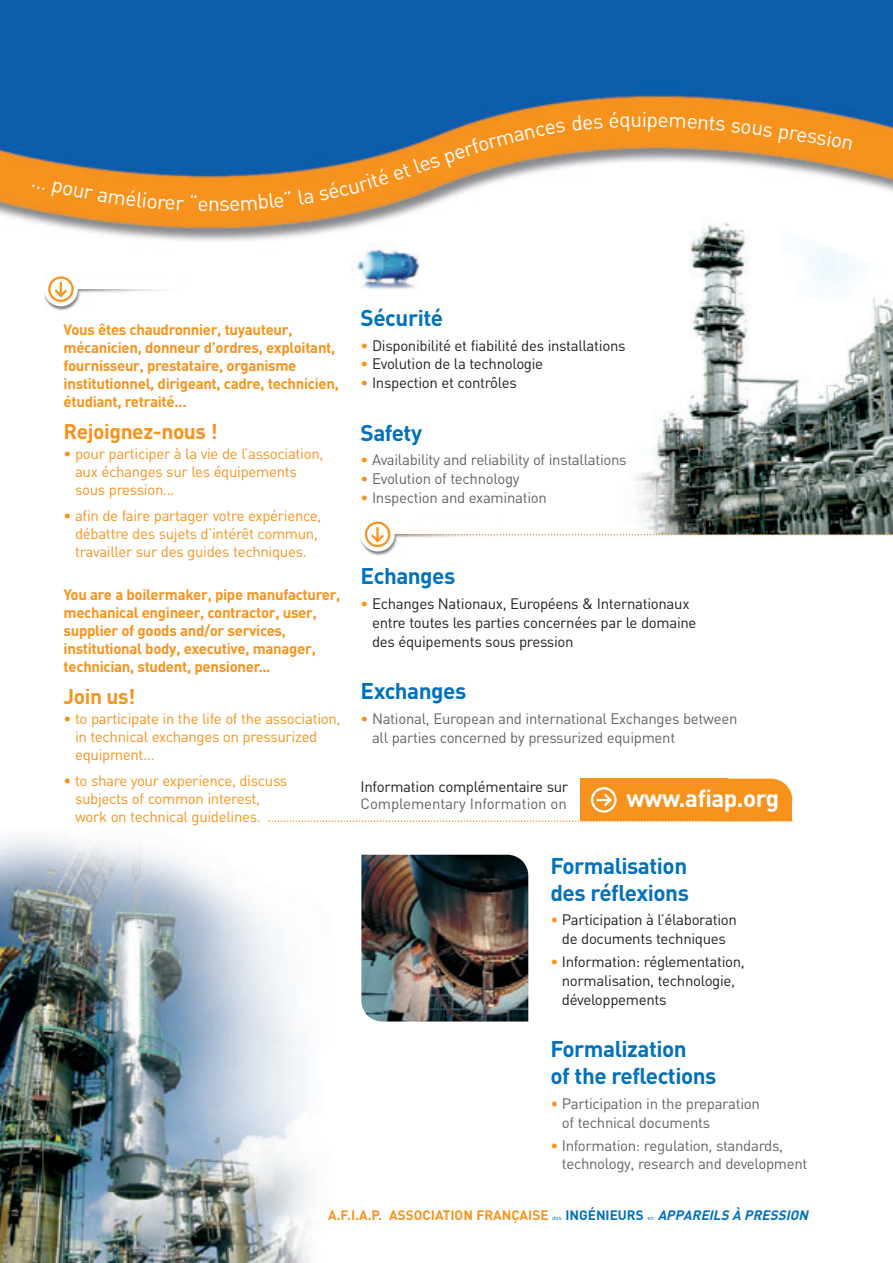
<style>
.page{position:relative;width:893px;height:1263px;background:#fff}
.page>*{position:absolute;margin:0;border:0;box-sizing:border-box;transform-origin:0 0}
.t1{font:700 24.15px "DIN";letter-spacing:-.02em;color:#fff}
.t2{font:700 22.5px/27px "DIN";letter-spacing:-.02em;color:#0072bc}
.t3{font:700 21px "DIN";letter-spacing:-.02em;color:#f7931d}
.t4{font:21px "DIN";color:#fff}
.t5{font:15px/18px "DIN";letter-spacing:-.02em;color:#f7931d}
.t6{font:15px/18.8px "DIN";letter-spacing:-.02em;color:#231f20}
.t7{font:700 15px/18px "DIN";letter-spacing:-.02em;color:#f7931d}
.t8{font:15px/18.8px "DIN";letter-spacing:-.02em;color:#636366}
.t9{font:700 13.5px "DIN";color:#f7931d}
.t10{font:italic 700 13.5px "DIN";color:#0072bc}
.t11{font:700 13.5px "DIN";color:#0072bc}
.t12{font:6px "DIN";color:#0072bc}
.s1{color:#f7931d}
</style>
<div class="page">
<img style="left:0;top:838px;width:430px;height:425px">
<img style="left:0;top:0;width:892px;height:241px">
<img style="left:621px;top:208px;width:271px;height:314px">
<div style="left:350px;top:239px;width:119px;height:55px;background:#fff;border-radius:27px"></div>
<img style="left:352px;top:244px;width:66px;height:46px">
<div style="left:580px;top:779px;width:148px;height:42px;background:#f7931d"></div>
<div style="left:692px;top:779px;width:100px;height:42px;background:#f7931d;border-radius:21px"></div>
<div style="left:692px;top:799px;width:100px;height:22px;background:#f7931d"></div>
<img style="left:361px;top:855px;width:167px;height:167px">
<img style="left:361px;top:520px;width:33px;height:36px">
<div style="left:360px;top:517px;width:34px;height:34px;background:#fff;border-radius:50%"></div>
<div style="left:382px;top:521px;width:116px;height:13px;background:#fff"></div>
<svg style="left:365px;top:522px;width:528px;height:25px"></svg>
<svg style="left:268px;top:820px;width:524px;height:2px"></svg>
<img style="left:44px;top:289px;width:119px;height:22px">
<div style="left:44px;top:272px;width:34px;height:34px;background:#fff;border-radius:50%"></div>
<svg style="left:48px;top:276px;width:26px;height:26px"></svg>
<svg style="left:591px;top:787px;width:25px;height:26px"></svg>
<svg style="left:32px;top:185px;width:13px;height:5px"></svg>
<div style="left:51px;top:182px;width:133px;height:29px;background:#f7931d"></div>
<svg style="left:191px;top:194px;width:16px;height:17px"></svg>
<svg style="left:220px;top:191px;width:70px;height:20px"></svg>
<svg style="left:298px;top:189px;width:15px;height:15px"></svg>
<div style="left:319px;top:168px;width:85px;height:33px;background:#f7931d"></div>
<div style="left:465px;top:122px;width:100px;height:34px;background:#f7931d"></div>
<svg style="left:571px;top:115px;width:32px;height:16px"></svg>
<svg style="left:609px;top:111px;width:31px;height:21px"></svg>
<div style="left:648px;top:116px;width:124px;height:21px;background:#f7931d"></div>
<svg style="left:778px;top:128px;width:28px;height:16px"></svg>
<svg style="left:842px;top:138px;width:10px;height:12px"></svg>
<h3 class="t4" style="left:208px;top:196px;width:13px">n</h3>
<h3 class="t4" style="left:400px;top:164px;width:67px;rotate:-19deg">t les pe</h3>
<h3 class="t4" style="left:641px;top:112px;width:7px">i</h3>
<h3 class="t4" style="left:808px;top:127px;width:37px;rotate:10deg">ssio</h3>
<h2 class="t2" style="left:360px;top:306px;width:84px">Sécurité</h2>
<p class="t6" style="left:360px;top:338px;width:266px"><span class="s1">•</span> Disponibilité et fiabilité des installations</p>
<p class="t6" style="left:360px;top:356px;width:184px"><span class="s1">•</span> Evolution de la technologie</p>
<p class="t6" style="left:360px;top:375px;width:158px"><span class="s1">•</span> Inspection et contrôles</p>
<h2 class="t2" style="left:360px;top:421px;width:63px">Safety</h2>
<p class="t8" style="left:360px;top:452px;width:267px"><span class="s1">•</span> Availability and reliability of installations</p>
<p class="t8" style="left:360px;top:471px;width:160px"><span class="s1">•</span> Evolution of technology</p>
<p class="t8" style="left:360px;top:490px;width:188px"><span class="s1">•</span> Inspection and examination</p>
<p class="t7" style="left:64px;top:322px;width:277px">Vous êtes chaudronnier, tuyauteur, mécanicien, donneur d’ordres, exploitant, fournisseur, prestataire, organisme institutionnel, dirigeant, cadre, technicien, étudiant, retraité...</p>
<h3 class="t3" style="left:64px;top:424px;width:156px">Rejoignez-nous !</h3>
<p class="t5" style="left:75px;top:446px;width:250px;text-indent:-11px">• pour participer à la vie de l’association, aux échanges sur les équipements sous pression...</p>
<p class="t5" style="left:64px;top:509px;width:259px;text-align:center">• afin de faire partager votre expérience, débattre des sujets d’intérêt commun, travailler sur des guides techniques.</p>
<p class="t7" style="left:64px;top:587px;width:278px">You are a boilermaker, pipe manufacturer, mechanical engineer, contractor, user, supplier of goods and/or services, institutional body, executive, manager, technician, student, pensioner...</p>
<h3 class="t3" style="left:64px;top:689px;width:73px">Join us!</h3>
<p class="t5" style="left:75px;top:711px;width:267px;text-indent:-11px">• to participate in the life of the association, in technical exchanges on pressurized equipment...</p>
<p class="t5" style="left:75px;top:774px;width:214px;text-indent:-11px">• to share your experience, discuss subjects of common interest, work on technical guidelines.</p>
<p class="t6" style="left:360px;top:779px;width:209px">Information complémentaire sur</p>
<h2 class="t2" style="left:360px;top:565px;width:96px">Echanges</h2>
<p class="t6" style="left:372px;top:596px;width:326px;text-indent:-11px"><span class="s1">•</span> Echanges Nationaux, Européens &amp; Internationaux entre toutes les parties concernées par le domaine des équipements sous pression</p>
<h2 class="t2" style="left:360px;top:679px;width:107px">Exchanges</h2>
<p class="t8" style="left:372px;top:711px;width:367px;text-indent:-11px"><span class="s1">•</span> National, European and international Exchanges between all parties concerned by pressurized equipment</p>
<p class="t8" style="left:360px;top:796px;width:208px">Complementary Information on</p>
<h1 class="t1" style="left:626px;top:790px;width:154px">www.afiap.org</h1>
<h2 class="t2" style="left:550px;top:854px;width:140px">Formalisation des réflexions</h2>
<p class="t6" style="left:550px;top:913px;width:188px;text-align:center"><span class="s1">•</span> Participation à l’élaboration de documents techniques</p>
<p class="t6" style="left:562px;top:954px;width:184px;text-indent:-11px"><span class="s1">•</span> Information: réglementation, normalisation, technologie, développements</p>
<h2 class="t2" style="left:550px;top:1038px;width:168px">Formalization<br>of the reflections</h2>
<p class="t8" style="left:562px;top:1096px;width:199px;text-indent:-11px"><span class="s1">•</span> Participation in the preparation of technical documents</p>
<p class="t8" style="left:562px;top:1138px;width:247px;text-indent:-11px"><span class="s1">•</span> Information: regulation, standards, technology, research and development</p>
<p class="t9" style="left:328px;top:1211px;width:222px">A.F.I.A.P. ASSOCIATION FRANÇAISE</p>
<p class="t12" style="left:552px;top:1216px;width:11px">des</p>
<p class="t11" style="left:565px;top:1211px;width:80px">INGÉNIEURS</p>
<p class="t12" style="left:647px;top:1216px;width:8px">en</p>
<p class="t10" style="left:657px;top:1211px;width:154px">APPAREILS À PRESSION</p>
</div>
